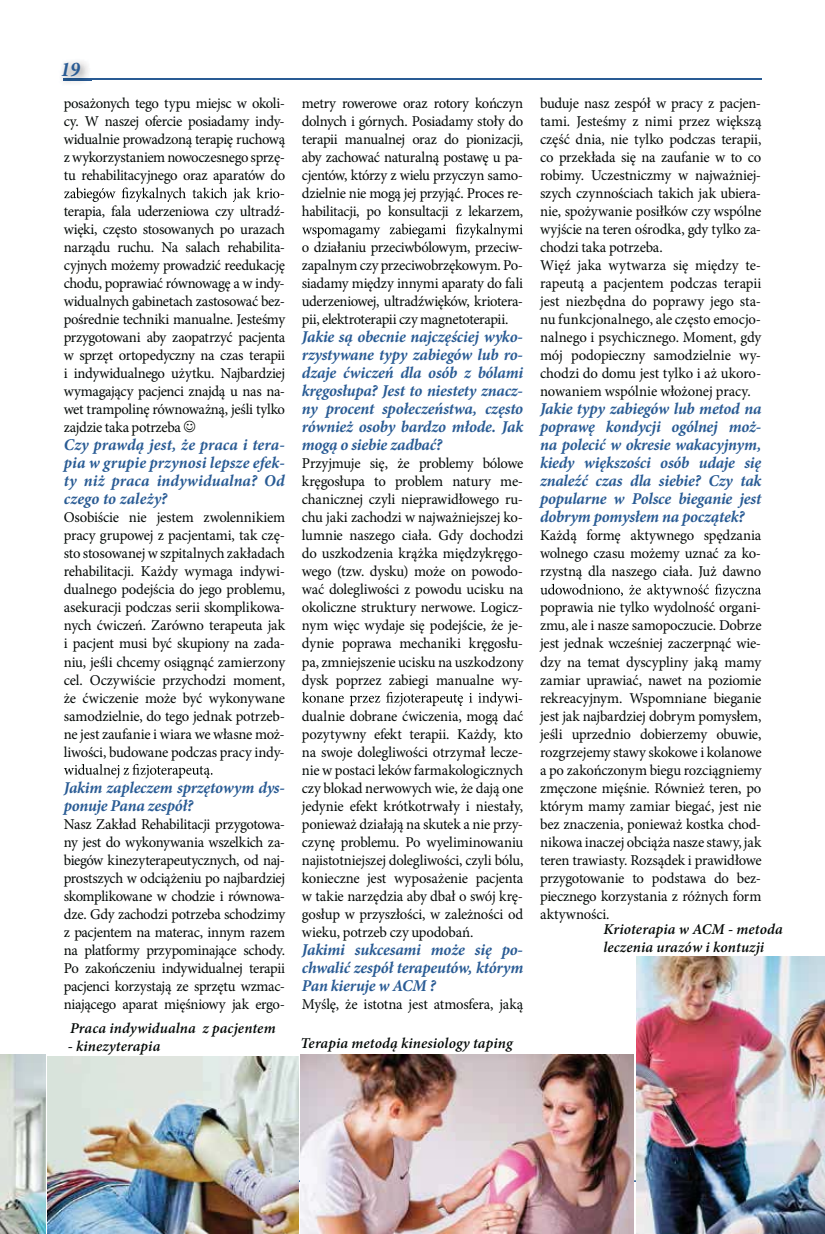
<style>
.page{position:relative;width:825px;height:1234px;background:#fff}
.page>*{position:absolute;margin:0;border:0;box-sizing:border-box;transform-origin:0 0}
.t1{font:italic 700 condensed 21px "Minion Pro";color:#295b94}
.t2{font:italic 700 16.5px/18px "Minion Pro";letter-spacing:-.01em;color:#295b94;text-align:justify}
.t3{font:15px/18px "Minion Pro";letter-spacing:-.015em;color:#030806;text-align:justify}
.t4{font:italic 600 15px/18px "Minion Pro";letter-spacing:.005em;color:#030806}
</style>
<div class="page">
<hr style="left:64px;top:79px;width:697px;height:1px;background:#295b94">
<hr style="left:64px;top:1179px;width:697px;height:2px;background:#295b94">
<img style="left:61px;top:61px;width:30px;height:22px">
<svg style="left:64px;top:79px;width:27px;height:1px"></svg>
<svg style="left:64px;top:187px;width:215px;height:15px"></svg>
<svg style="left:64px;top:763px;width:148px;height:15px"></svg>
<svg style="left:302px;top:223px;width:221px;height:15px"></svg>
<svg style="left:302px;top:691px;width:216px;height:15px"></svg>
<svg style="left:540px;top:583px;width:221px;height:15px"></svg>
<img style="left:636px;top:956px;width:189px;height:277px">
<img style="left:48px;top:1056px;width:250px;height:177px">
<img style="left:0;top:1054px;width:45px;height:179px">
<img style="left:300px;top:1054px;width:334px;height:179px">
<p class="t1" style="left:61px;top:56px;width:21px">19</p>
<p class="t3" style="left:64px;top:95px;width:223px">posażonych tego typu miejsc w okoli-</p>
<p class="t3" style="left:64px;top:113px;width:223px">cy. W naszej ofercie posiadamy indy-</p>
<p class="t3" style="left:64px;top:131px;width:223px">widualnie prowadzoną terapię ruchową</p>
<p class="t3" style="left:64px;top:149px;width:223px">z wykorzystaniem nowoczesnego sprzę-</p>
<p class="t3" style="left:64px;top:167px;width:223px">tu rehabilitacyjnego oraz aparatów do</p>
<p class="t3" style="left:280px;top:185px;width:7px">-</p>
<p class="t3" style="left:64px;top:203px;width:223px">terapia, fala uderzeniowa czy ultradź-</p>
<p class="t3" style="left:64px;top:221px;width:223px">więki, często stosowanych po urazach</p>
<p class="t3" style="left:64px;top:239px;width:223px">narządu ruchu. Na salach rehabilita-</p>
<p class="t3" style="left:64px;top:257px;width:223px">cyjnych możemy prowadzić reedukację</p>
<p class="t3" style="left:64px;top:275px;width:223px">chodu, poprawiać równowagę a w indy-</p>
<p class="t3" style="left:64px;top:293px;width:223px">widualnych gabinetach zastosować bez-</p>
<p class="t3" style="left:64px;top:311px;width:223px">pośrednie techniki manualne. Jesteśmy</p>
<p class="t3" style="left:64px;top:329px;width:223px">przygotowani aby zaopatrzyć pacjenta</p>
<p class="t3" style="left:64px;top:347px;width:223px">w sprzęt ortopedyczny na czas terapii</p>
<p class="t3" style="left:64px;top:365px;width:223px">i indywidualnego użytku. Najbardziej</p>
<p class="t3" style="left:64px;top:383px;width:223px">wymagający pacjenci znajdą u nas na-</p>
<p class="t3" style="left:64px;top:401px;width:223px">wet trampolinę równoważną, jeśli tylko</p>
<p class="t3" style="left:64px;top:419px;width:119px">zajdzie taka potrzeba</p>
<p class="t2" style="left:64px;top:437px;width:223px">Czy prawdą jest, że praca i tera&shy;pia w grupie przynosi lepsze efek&shy;ty niż praca indywidualna? Od czego to zależy?</p>
<p class="t3" style="left:64px;top:509px;width:223px">Osobiście nie jestem zwolennikiem pracy grupowej z pacjentami, tak czę&shy;sto stosowanej w szpitalnych zakładach rehabilitacji. Każdy wymaga indywi&shy;dualnego podejścia do jego problemu, asekuracji podczas serii skomplikowa&shy;nych ćwiczeń. Zarówno terapeuta jak i pacjent musi być skupiony na zada&shy;niu, jeśli chcemy osiągnąć zamierzony cel. Oczywiście przychodzi moment, że ćwiczenie może być wykonywane samodzielnie, do tego jednak potrzeb&shy;ne jest zaufanie i wiara we własne moż&shy;liwości, budowane podczas pracy indy-</p>
<p class="t2" style="left:64px;top:779px;width:223px">Jakim zapleczem sprzętowym dys&shy;ponuje Pana zespół?</p>
<p class="t3" style="left:64px;top:815px;width:223px">Nasz Zakład Rehabilitacji przygotowa&shy;ny jest do wykonywania wszelkich za&shy;biegów kinezyterapeutycznych, od naj&shy;prostszych w odciążeniu po najbardziej skomplikowane w chodzie i równowa&shy;dze. Gdy zachodzi potrzeba schodzimy z pacjentem na materac, innym razem na platformy przypominające schody.<br>Po zakończeniu indywidualnej terapii pacjenci korzystają ze sprzętu wzmac&shy;niającego aparat mięśniowy jak ergo-</p>
<p class="t4" style="left:70px;top:1018px;width:207px">Praca indywidualna z pacjentem</p>
<p class="t4" style="left:68px;top:1036px;width:94px">- kinezyterapia</p>
<p class="t3" style="left:302px;top:95px;width:223px">metry rowerowe oraz rotory kończyn dolnych i górnych. Posiadamy stoły do terapii manualnej oraz do pionizacji, aby zachować naturalną postawę u pa&shy;cjentów, którzy z wielu przyczyn samo&shy;dzielnie nie mogą jej przyjąć. Proces re&shy;habilitacji, po konsultacji z lekarzem,</p>
<p class="t3" style="left:302px;top:239px;width:223px">o działaniu przeciwbólowym, przeciw&shy;zapalnym czy przeciwobrzękowym. Po&shy;siadamy między innymi aparaty do fali uderzeniowej, ultradźwięków, kriotera&shy;pii, elektroterapii czy magnetoterapii.</p>
<p class="t2" style="left:302px;top:329px;width:223px">Jakie są obecnie najczęściej wyko&shy;rzystywane typy zabiegów lub ro&shy;dzaje ćwiczeń dla osób z bólami kręgosłupa? Jest to niestety znacz&shy;ny procent społeczeństwa, często również osoby bardzo młode. Jak mogą o siebie zadbać?</p>
<p class="t3" style="left:302px;top:455px;width:223px">Przyjmuje się, że problemy bólowe</p>
<p class="t3" style="left:302px;top:473px;width:223px">kręgosłupa to problem natury me-</p>
<p class="t3" style="left:302px;top:491px;width:223px">chanicznej czyli nieprawidłowego ru-</p>
<p class="t3" style="left:302px;top:509px;width:223px">chu jaki zachodzi w najważniejszej ko-</p>
<p class="t3" style="left:302px;top:527px;width:223px">lumnie naszego ciała. Gdy dochodzi</p>
<p class="t3" style="left:302px;top:545px;width:223px">do uszkodzenia krążka międzykręgo-</p>
<p class="t3" style="left:302px;top:563px;width:223px">wego (tzw. dysku) może on powodo-</p>
<p class="t3" style="left:302px;top:581px;width:223px">wać dolegliwości z powodu ucisku na</p>
<p class="t3" style="left:302px;top:599px;width:223px">okoliczne struktury nerwowe. Logicz-</p>
<p class="t3" style="left:302px;top:617px;width:223px">nym więc wydaje się podejście, że je-</p>
<p class="t3" style="left:302px;top:635px;width:223px">dynie poprawa mechaniki kręgosłu-</p>
<p class="t3" style="left:302px;top:653px;width:223px">pa, zmniejszenie ucisku na uszkodzony</p>
<p class="t3" style="left:302px;top:671px;width:223px">dysk poprzez zabiegi manualne wy-</p>
<p class="t3" style="left:518px;top:689px;width:7px">-</p>
<p class="t3" style="left:302px;top:707px;width:223px">dualnie dobrane ćwiczenia, mogą dać</p>
<p class="t3" style="left:302px;top:725px;width:223px">pozytywny efekt terapii. Każdy, kto</p>
<p class="t3" style="left:302px;top:743px;width:223px">na swoje dolegliwości otrzymał lecze-</p>
<p class="t3" style="left:302px;top:761px;width:223px">nie w postaci leków farmakologicznych</p>
<p class="t3" style="left:302px;top:779px;width:223px">czy blokad nerwowych wie, że dają one</p>
<p class="t3" style="left:302px;top:797px;width:223px">jedynie efekt krótkotrwały i niestały,</p>
<p class="t3" style="left:302px;top:815px;width:223px">ponieważ działają na skutek a nie przy-</p>
<p class="t3" style="left:302px;top:833px;width:223px">czynę problemu. Po wyeliminowaniu</p>
<p class="t3" style="left:302px;top:851px;width:223px">najistotniejszej dolegliwości, czyli bólu,</p>
<p class="t3" style="left:302px;top:869px;width:223px">konieczne jest wyposażenie pacjenta</p>
<p class="t3" style="left:302px;top:887px;width:223px">w takie narzędzia aby dbał o swój krę-</p>
<p class="t3" style="left:302px;top:905px;width:223px">gosłup w przyszłości, w zależności od</p>
<p class="t3" style="left:302px;top:923px;width:173px">wieku, potrzeb czy upodobań.</p>
<p class="t2" style="left:302px;top:941px;width:223px">Jakimi sukcesami może się po&shy;chwalić zespół terapeutów, którym Pan kieruje w ACM ?</p>
<p class="t3" style="left:302px;top:995px;width:223px">Myślę, że istotna jest atmosfera, jaką</p>
<p class="t4" style="left:300px;top:1033px;width:214px">Terapia metodą kinesiology taping</p>
<p class="t3" style="left:540px;top:95px;width:223px;text-align:left">buduje nasz zespół w pracy z pacjen&shy;tami. Jesteśmy z nimi przez większą część dnia, nie tylko podczas terapii, co przekłada się na zaufanie w to co robimy. Uczestniczmy w najważniej&shy;szych czynnościach takich jak ubiera&shy;nie, spożywanie posiłków czy wspólne wyjście na teren ośrodka, gdy tylko za&shy;chodzi taka potrzeba.<br>Więź jaka wytwarza się między te&shy;rapeutą a pacjentem podczas terapii jest niezbędna do poprawy jego sta&shy;nu funkcjonalnego, ale często emocjo&shy;nalnego i psychicznego. Moment, gdy mój podopieczny samodzielnie wy&shy;chodzi do domu jest tylko i aż ukoro&shy;nowaniem wspólnie włożonej pracy.</p>
<p class="t2" style="left:540px;top:401px;width:223px">Jakie typy zabiegów lub metod na poprawę kondycji ogólnej moż&shy;na polecić w okresie wakacyjnym, kiedy większości osób udaje się znaleźć czas dla siebie? Czy tak popularne w Polsce bieganie jest dobrym pomysłem na początek?</p>
<p class="t3" style="left:540px;top:527px;width:223px">Każdą formę aktywnego spędzania wolnego czasu możemy uznać za ko&shy;rzystną dla naszego ciała. Już dawno</p>
<p class="t3" style="left:540px;top:599px;width:223px">poprawia nie tylko wydolność organi&shy;zmu, ale i nasze samopoczucie. Dobrze jest jednak wcześniej zaczerpnąć wie&shy;dzy na temat dyscypliny jaką mamy zamiar uprawiać, nawet na poziomie rekreacyjnym. Wspomniane bieganie jest jak najbardziej dobrym pomysłem, jeśli uprzednio dobierzemy obuwie, rozgrzejemy stawy skokowe i kolanowe a po zakończonym biegu rozciągniemy zmęczone mięśnie. Również teren, po którym mamy zamiar biegać, jest nie bez znaczenia, ponieważ kostka chod&shy;nikowa inaczej obciąża nasze stawy, jak teren trawiasty. Rozsądek i prawidłowe przygotowanie to podstawa do bez&shy;piecznego korzystania z różnych form aktywności.</p>
<p class="t4" style="left:603px;top:919px;width:181px">Krioterapia w ACM - metoda leczenia urazów i kontuzji</p>
</div>
